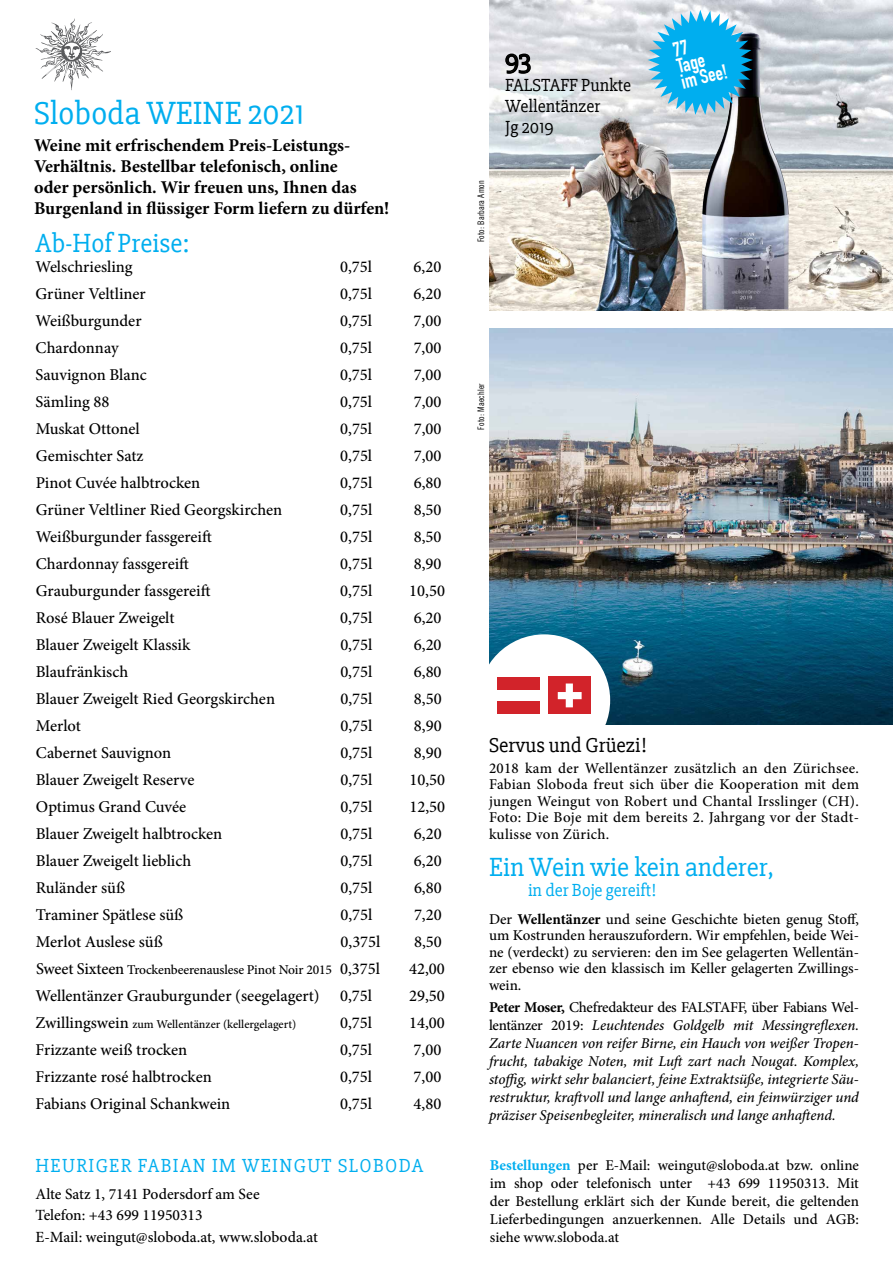
<style>
.page{position:relative;width:893px;height:1263px;background:#fff}
.page>*{position:absolute;margin:0;border:0;box-sizing:border-box;transform-origin:0 0}
.t1{font:33px "Slabo 27 px";color:#00aeef}
.t2{font:27px "Slabo 27 px";color:#00aeef}
.t3{font:27px "Slabo 27 px";color:#000}
.t4{font:21px "Slabo 27 px";color:#000}
.t5{font:700 20.1px/16.4px "DIN Condensed";color:#fff}
.t6{font:19.5px "Slabo 27 px";letter-spacing:.07em;color:#00aeef}
.t7{font:700 18px/21px "Minion Pro";color:#000}
.t8{font:18px/21px "Slabo 27 px";color:#000}
.t9{font:18px "Slabo 27 px";color:#00aeef}
.t10{font:500 16.5px "Minion Pro";color:#000}
.t11{font:500 15.6px/21.5px "Minion Pro";color:#000}
.t12{font:500 15px/16.5px "Minion Pro";color:#000;text-align:justify}
.t13{font:italic 500 15px/18px "Minion Pro";letter-spacing:-.005em;color:#000;text-align:justify}
.t14{font:500 13.5px "Minion Pro";letter-spacing:-.01em;color:#000}
.t15{font:500 12px "Minion Pro";color:#000}
.t16{font:condensed 9px "News Gothic BT";letter-spacing:.02em;color:#000}
.s1{font-size:16.5px}
.s2{font-weight:700}
.s3{font-weight:700;font-style:normal}
.s4{font-style:normal}
.s5{font-weight:700;color:#00aeef}
</style>
<div class="page">
<img style="left:489px;top:328px;width:404px;height:396px">
<div style="left:478px;top:634px;width:132px;height:132px;background:#fff;border-radius:50%"></div>
<svg style="left:35px;top:18px;width:76px;height:73px"></svg>
<img style="left:489px;top:0;width:404px;height:310px">
<div style="left:497px;top:677px;width:43px;height:13px;background:#d2232a"></div>
<div style="left:497px;top:701px;width:43px;height:13px;background:#d2232a"></div>
<div style="left:548px;top:677px;width:43px;height:37px;background:#d2232a"></div>
<div style="left:566px;top:683px;width:7px;height:24px;background:#fff"></div>
<div style="left:558px;top:692px;width:24px;height:7px;background:#fff"></div>
<svg style="left:504px;top:53px;width:28px;height:21px"></svg>
<img style="left:702px;top:33px;width:87px;height:276px">
<svg style="left:648px;top:10px;width:105px;height:105px;background:#44afd8"></svg>
<h1 class="t1" style="left:34px;top:94px;width:272px">Sloboda WEINE 2021</h1>
<p class="t7" style="left:34px;top:135px;width:357px">Weine mit erfrischendem Preis-Leistungs-Verhältnis. Bestellbar telefonisch, online<br>oder persönlich. Wir freuen uns, Ihnen das Burgenland in flüssiger Form liefern zu dürfen!</p>
<h2 class="t2" style="left:36px;top:228px;width:155px">Ab-Hof Preise:</h2>
<p class="t10" style="left:36px;top:255px;width:99px">Welschriesling</p>
<p class="t10" style="left:340px;top:255px;width:34px">0,75l</p>
<p class="t10" style="left:414px;top:255px;width:29px">6,20</p>
<p class="t10" style="left:36px;top:282px;width:112px">Grüner Veltliner</p>
<p class="t10" style="left:340px;top:282px;width:34px">0,75l</p>
<p class="t10" style="left:414px;top:282px;width:29px">6,20</p>
<p class="t10" style="left:36px;top:309px;width:107px">Weißburgunder</p>
<p class="t10" style="left:340px;top:309px;width:34px">0,75l</p>
<p class="t10" style="left:414px;top:309px;width:29px">7,00</p>
<p class="t10" style="left:36px;top:336px;width:85px">Chardonnay</p>
<p class="t10" style="left:340px;top:336px;width:34px">0,75l</p>
<p class="t10" style="left:414px;top:336px;width:29px">7,00</p>
<p class="t10" style="left:36px;top:363px;width:113px">Sauvignon Blanc</p>
<p class="t10" style="left:340px;top:363px;width:34px">0,75l</p>
<p class="t10" style="left:414px;top:363px;width:29px">7,00</p>
<p class="t10" style="left:36px;top:390px;width:75px">Sämling 88</p>
<p class="t10" style="left:340px;top:390px;width:34px">0,75l</p>
<p class="t10" style="left:414px;top:390px;width:29px">7,00</p>
<p class="t10" style="left:36px;top:417px;width:106px">Muskat Ottonel</p>
<p class="t10" style="left:340px;top:417px;width:34px">0,75l</p>
<p class="t10" style="left:414px;top:417px;width:29px">7,00</p>
<p class="t10" style="left:36px;top:444px;width:109px">Gemischter Satz</p>
<p class="t10" style="left:340px;top:444px;width:34px">0,75l</p>
<p class="t10" style="left:414px;top:444px;width:29px">7,00</p>
<p class="t10" style="left:36px;top:471px;width:166px">Pinot Cuvée halbtrocken</p>
<p class="t10" style="left:340px;top:471px;width:34px">0,75l</p>
<p class="t10" style="left:414px;top:471px;width:29px">6,80</p>
<p class="t10" style="left:36px;top:498px;width:248px">Grüner Veltliner Ried Georgskirchen</p>
<p class="t10" style="left:340px;top:498px;width:34px">0,75l</p>
<p class="t10" style="left:414px;top:498px;width:29px">8,50</p>
<p class="t10" style="left:36px;top:525px;width:178px">Weißburgunder fassgereift</p>
<p class="t10" style="left:340px;top:525px;width:34px">0,75l</p>
<p class="t10" style="left:414px;top:525px;width:29px">8,50</p>
<p class="t10" style="left:36px;top:552px;width:155px">Chardonnay fassgereift</p>
<p class="t10" style="left:340px;top:552px;width:34px">0,75l</p>
<p class="t10" style="left:414px;top:552px;width:29px">8,90</p>
<p class="t10" style="left:36px;top:579px;width:176px">Grauburgunder fassgereift</p>
<p class="t10" style="left:340px;top:579px;width:34px">0,75l</p>
<p class="t10" style="left:409px;top:579px;width:37px">10,50</p>
<p class="t10" style="left:36px;top:606px;width:140px">Rosé Blauer Zweigelt</p>
<p class="t10" style="left:340px;top:606px;width:34px">0,75l</p>
<p class="t10" style="left:414px;top:606px;width:29px">6,20</p>
<p class="t10" style="left:36px;top:633px;width:156px">Blauer Zweigelt Klassik</p>
<p class="t10" style="left:340px;top:633px;width:34px">0,75l</p>
<p class="t10" style="left:414px;top:633px;width:29px">6,20</p>
<p class="t10" style="left:36px;top:660px;width:94px">Blaufränkisch</p>
<p class="t10" style="left:340px;top:660px;width:34px">0,75l</p>
<p class="t10" style="left:414px;top:660px;width:29px">6,80</p>
<p class="t10" style="left:36px;top:687px;width:241px">Blauer Zweigelt Ried Georgskirchen</p>
<p class="t10" style="left:340px;top:687px;width:34px">0,75l</p>
<p class="t10" style="left:414px;top:687px;width:29px">8,50</p>
<p class="t10" style="left:36px;top:714px;width:47px">Merlot</p>
<p class="t10" style="left:340px;top:714px;width:34px">0,75l</p>
<p class="t10" style="left:414px;top:714px;width:29px">8,90</p>
<p class="t10" style="left:36px;top:741px;width:137px">Cabernet Sauvignon</p>
<p class="t10" style="left:340px;top:741px;width:34px">0,75l</p>
<p class="t10" style="left:414px;top:741px;width:29px">8,90</p>
<p class="t10" style="left:36px;top:768px;width:160px">Blauer Zweigelt Reserve</p>
<p class="t10" style="left:340px;top:768px;width:34px">0,75l</p>
<p class="t10" style="left:409px;top:768px;width:37px">10,50</p>
<p class="t10" style="left:36px;top:795px;width:152px">Optimus Grand Cuvée</p>
<p class="t10" style="left:340px;top:795px;width:34px">0,75l</p>
<p class="t10" style="left:409px;top:795px;width:37px">12,50</p>
<p class="t10" style="left:36px;top:822px;width:188px">Blauer Zweigelt halbtrocken</p>
<p class="t10" style="left:340px;top:822px;width:34px">0,75l</p>
<p class="t10" style="left:414px;top:822px;width:29px">6,20</p>
<p class="t10" style="left:36px;top:849px;width:157px">Blauer Zweigelt lieblich</p>
<p class="t10" style="left:340px;top:849px;width:34px">0,75l</p>
<p class="t10" style="left:414px;top:849px;width:29px">6,20</p>
<p class="t10" style="left:36px;top:876px;width:91px">Ruländer süß</p>
<p class="t10" style="left:340px;top:876px;width:34px">0,75l</p>
<p class="t10" style="left:414px;top:876px;width:29px">6,80</p>
<p class="t10" style="left:36px;top:903px;width:149px">Traminer Spätlese süß</p>
<p class="t10" style="left:340px;top:903px;width:34px">0,75l</p>
<p class="t10" style="left:414px;top:903px;width:29px">7,20</p>
<p class="t10" style="left:36px;top:930px;width:128px">Merlot Auslese süß</p>
<p class="t10" style="left:340px;top:930px;width:41px">0,375l</p>
<p class="t10" style="left:414px;top:930px;width:29px">8,50</p>
<p class="t14" style="left:36px;top:960px;width:346px"><span class="s1">Sweet Sixteen</span> Trockenbeerenauslese Pinot Noir 2015 <span class="s1">0,375l</span></p>
<p class="t10" style="left:409px;top:957px;width:37px">42,00</p>
<p class="t10" style="left:36px;top:984px;width:338px">Wellentänzer Grauburgunder (seegelagert) 0,75l</p>
<p class="t10" style="left:409px;top:984px;width:37px">29,50</p>
<p class="t15" style="left:36px;top:1016px;width:262px"><span class="s1">Zwillingswein</span> zum Wellentänzer (kellergelagert)</p>
<p class="t10" style="left:340px;top:1011px;width:34px">0,75l</p>
<p class="t10" style="left:409px;top:1011px;width:37px">14,00</p>
<p class="t10" style="left:36px;top:1038px;width:153px">Frizzante weiß trocken</p>
<p class="t10" style="left:340px;top:1038px;width:34px">0,75l</p>
<p class="t10" style="left:414px;top:1038px;width:29px">7,00</p>
<p class="t10" style="left:36px;top:1065px;width:178px">Frizzante rosé halbtrocken</p>
<p class="t10" style="left:340px;top:1065px;width:34px">0,75l</p>
<p class="t10" style="left:414px;top:1065px;width:29px">7,00</p>
<p class="t10" style="left:36px;top:1092px;width:196px">Fabians Original Schankwein</p>
<p class="t10" style="left:340px;top:1092px;width:34px">0,75l</p>
<p class="t10" style="left:414px;top:1092px;width:29px">4,80</p>
<p class="t6" style="left:36px;top:1154px;width:389px">HEURIGER FABIAN IM WEINGUT SLOBODA</p>
<p class="t11" style="left:36px;top:1183px;width:284px">Alte Satz 1, 7141 Podersdorf am See<br>Telefon: +43 699 11950313<br>E-Mail: weingut@sloboda.at, www.sloboda.at</p>
<p class="t16" style="left:475px;top:242px;width:64px;rotate:-90deg">Foto: Barbara Amon</p>
<h2 class="t3" style="left:505px;top:45px;width:28px">93</h2>
<p class="t8" style="left:505px;top:74px;width:127px">FALSTAFF Punkte<br>Wellentänzer<br>Jg 2019</p>
<p class="t5" style="left:672px;top:43px;width:49px;rotate:-14deg">77<br>Tage im See!</p>
<p class="t16" style="left:475px;top:429px;width:48px;rotate:-90deg">Foto: Maechler</p>
<p class="t4" style="left:489px;top:732px;width:159px">Servus und Grüezi!</p>
<p class="t12" style="left:489px;top:759px;width:371px">2018 kam der Wellentänzer zusätzlich an den Zürichsee.<br>Fabian Sloboda freut sich über die Kooperation mit dem jungen Weingut von Robert und Chantal Irsslinger (CH).<br>Foto: Die Boje mit dem bereits 2. Jahrgang vor der Stadt&shy;kulisse von Zürich.</p>
<h2 class="t2" style="left:489px;top:852px;width:286px">Ein Wein wie kein anderer,</h2>
<p class="t9" style="left:528px;top:879px;width:130px">in der Boje gereift!</p>
<p class="t12" style="left:489px;top:910px;width:371px">Der <span class="s2">Wellentänzer</span> und seine Geschichte bieten genug Stoff, um Kostrunden herauszufordern. Wir empfehlen, beide Wei&shy;ne (verdeckt) zu servieren: den im See gelagerten Wellentän&shy;zer ebenso wie den klassisch im Keller gelagerten Zwillings&shy;wein.</p>
<p class="t13" style="left:489px;top:998px;width:371px"><span class="s3">Peter Moser,</span> <span class="s4">Chefredakteur des FALSTAFF, über Fabians Wel&shy;lentänzer 2019:</span> Leuchtendes Goldgelb mit Messingreflexen.<br>Zarte Nuancen von reifer Birne, ein Hauch von weißer Tropen&shy;frucht, tabakige Noten, mit Luft zart nach Nougat. Komplex, stoffig, wirkt sehr balanciert, feine Extraktsüße, integrierte Säu&shy;restruktur, kraftvoll und lange anhaftend, ein feinwürziger und präziser Speisenbegleiter, mineralisch und lange anhaftend.</p>
<p class="t12" style="left:490px;top:1156px;width:371px;line-height:18px"><span class="s5">Bestellungen</span> per E-Mail: weingut@sloboda.at bzw. online im shop oder telefonisch unter +43 699 11950313. Mit der Bestellung erklärt sich der Kunde bereit, die geltenden Lieferbedingungen anzuerkennen. Alle Details und AGB: siehe www.sloboda.at</p>
</div>
